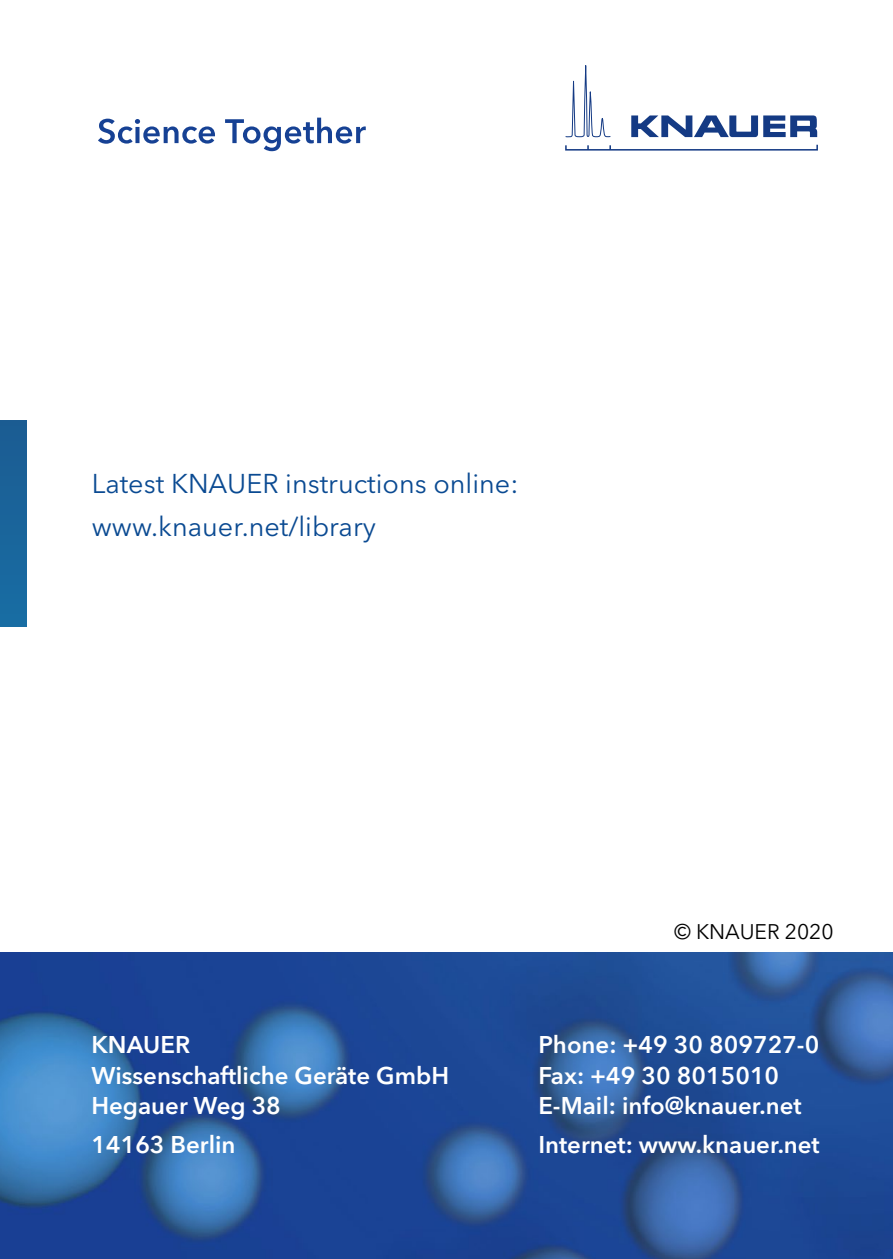
<style>
.page{position:relative;width:893px;height:1259px;background:#fff}
.page>*{position:absolute;margin:0;border:0;box-sizing:border-box;transform-origin:0 0}
.t1{font:27px/43.2px "Avenir Next W1 G";color:#0a4a92}
.t2{font:600 24px/30.6px "Avenir Next W1 G";color:#fff}
.t3{font:21px "Avenir Next W1 G";color:#000}
</style>
<div class="page">
<img style="left:0;top:952px;width:893px;height:307px">
<div style="left:0;top:420px;width:27px;height:206px;background:#1a649b"></div>
<svg style="left:565px;top:66px;width:46px;height:72px"></svg>
<div style="left:565px;top:144px;width:253px;height:6px;border:2px solid #143a84"></div>
<svg style="left:631px;top:115px;width:186px;height:22px"></svg>
<svg style="left:98px;top:118px;width:268px;height:33px"></svg>
<p class="t1" style="left:92px;top:461px;width:428px">Latest KNAUER instructions online: www.knauer.net/library</p>
<p class="t2" style="left:91px;top:1029px;width:359px">KNAUER<br>Wissenschaftliche Geräte GmbH<br>Hegauer Weg 38</p>
<p class="t2" style="left:91px;top:1129px;width:146px">14163 Berlin</p>
<p class="t3" style="left:674px;top:919px;width:161px">© KNAUER 2020</p>
<p class="t2" style="left:538px;top:1029px;width:282px">Phone: +49 30 809727-0<br>Fax: +49 30 8015010<br>E-Mail: info@knauer.net</p>
<p class="t2" style="left:538px;top:1129px;width:283px">Internet: www.knauer.net</p>
</div>
